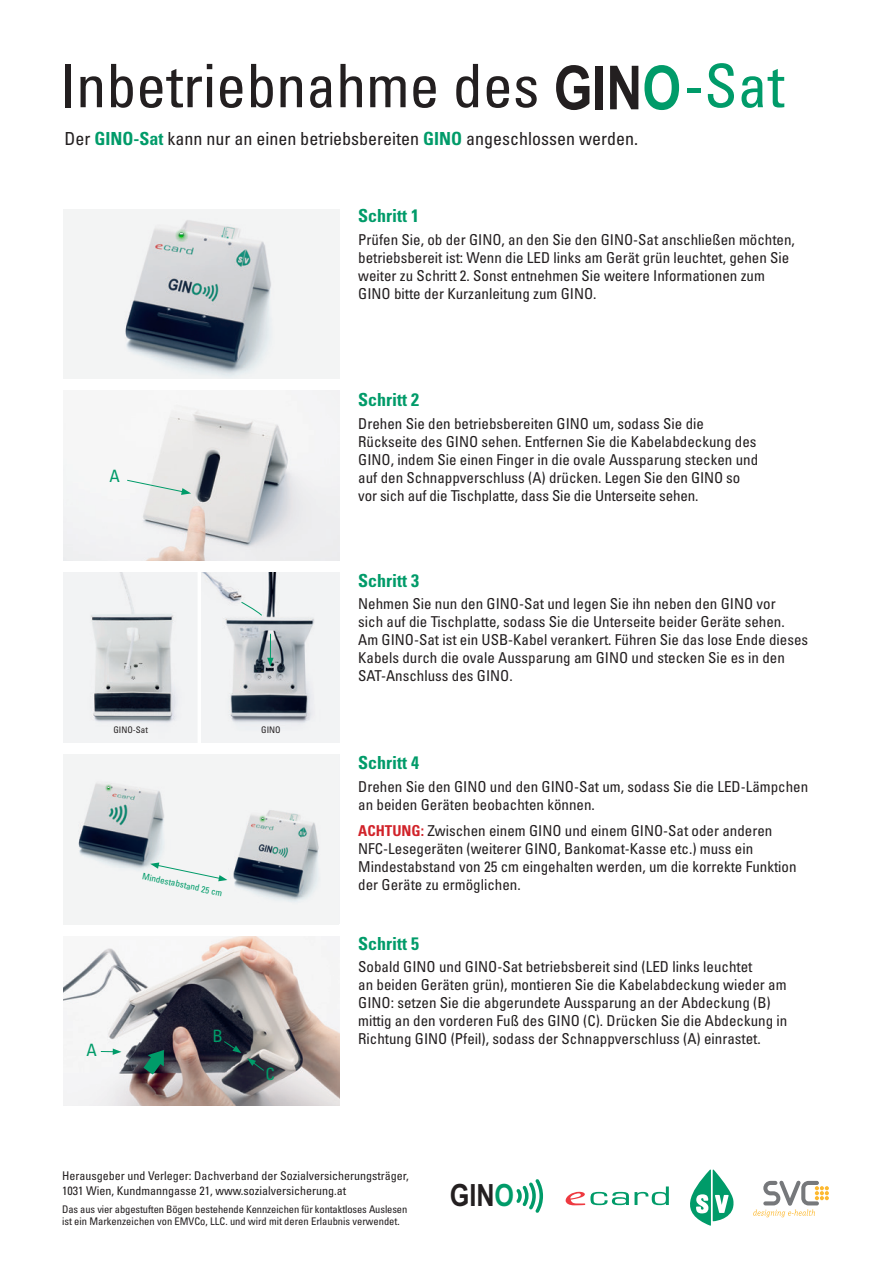
<style>
.page{position:relative;width:893px;height:1263px;background:#fff}
.page>*{position:absolute;margin:0;border:0;box-sizing:border-box;transform-origin:0 0}
.t1{font:condensed 60px "Univers LT Pro";color:#231f20}
.t2{font:700 30.6px "Arial Narrow";color:#231f20}
.t3{font:condensed 18px "Univers LT Pro";color:#231f20}
.t4{font:700 condensed 18px "Univers LT Pro";color:#009b69}
.t5{font:condensed 16.95px "Univers LT Pro";color:#009b69}
.t6{font:condensed 15px/18px "Univers LT Pro";color:#231f20}
.t7{font:condensed 12px/15px "Univers LT Pro";color:#231f20}
.t8{font:condensed 10.5px/12px "Univers LT Pro";letter-spacing:-.01em;color:#231f20}
.t9{font:condensed 9px "Univers LT Pro";color:#009b69}
.t10{font:condensed 9px "Univers LT Pro";color:#231f20}
.s1{font-family:"Arial Narrow";font-weight:700;font-stretch:normal;font-size:60.75px}
.s2{font-family:"Arial Narrow";font-weight:700;font-stretch:normal;font-size:60.75px;color:#009b69}
.s3{color:#009b69}
.s4{font-weight:700;color:#009b69}
.s5{font-weight:700;color:#d1232a}
</style>
<div class="page">
<svg style="left:690px;top:1169px;width:43px;height:57px"></svg>
<svg style="left:516px;top:1179px;width:27px;height:34px"></svg>
<svg style="left:753px;top:1180px;width:76px;height:37px"></svg>
<svg style="left:566px;top:1186px;width:103px;height:19px"></svg>
<img style="left:63px;top:209px;width:276px;height:170px">
<img style="left:63px;top:391px;width:276px;height:169px">
<img style="left:63px;top:754px;width:276px;height:170px">
<img style="left:63px;top:936px;width:276px;height:170px">
<svg style="left:126px;top:479px;width:65px;height:16px"></svg>
<svg style="left:101px;top:1048px;width:20px;height:7px"></svg>
<svg style="left:223px;top:1040px;width:18px;height:13px"></svg>
<svg style="left:247px;top:1058px;width:18px;height:14px"></svg>
<svg style="left:143px;top:1050px;width:21px;height:24px"></svg>
<img style="left:201px;top:573px;width:138px;height:169px">
<img style="left:63px;top:573px;width:134px;height:169px">
<svg style="left:241px;top:601px;width:22px;height:15px"></svg>
<svg style="left:267px;top:634px;width:7px;height:32px"></svg>
<svg style="left:150px;top:862px;width:77px;height:19px"></svg>
<svg style="left:175px;top:229px;width:13px;height:13px"></svg>
<svg style="left:179px;top:233px;width:5px;height:5px"></svg>
<svg style="left:105px;top:785px;width:7px;height:7px"></svg>
<svg style="left:259px;top:816px;width:7px;height:7px"></svg>
<h1 class="t1" style="left:60px;top:48px;width:726px">Inbetriebnahme des <span class="s1">GIN</span><span class="s2">O</span><span class="s3">-Sat</span></h1>
<p class="t3" style="left:64px;top:127px;width:575px">Der <span class="s4">GINO-Sat</span> kann nur an einen betriebsbereiten <span class="s4">GINO</span> angeschlossen werden.</p>
<p class="t5" style="left:110px;top:465px;width:12px">A</p>
<p class="t10" style="left:113px;top:724px;width:36px">GINO-Sat</p>
<p class="t10" style="left:261px;top:724px;width:21px">GINO</p>
<p class="t9" style="left:144px;top:870px;width:83px;rotate:12deg">Mindestabstand 25 cm</p>
<p class="t5" style="left:86px;top:1039px;width:12px">A</p>
<p class="t5" style="left:213px;top:1025px;width:12px">B</p>
<p class="t5" style="left:265px;top:1063px;width:11px">C</p>
<p class="t4" style="left:358px;top:205px;width:63px">Schritt 1</p>
<p class="t6" style="left:358px;top:230px;width:438px">Prüfen Sie, ob der GINO, an den Sie den GINO-Sat anschließen möchten, betriebsbereit ist: Wenn die LED links am Gerät grün leuchtet, gehen Sie weiter zu Schritt 2. Sonst entnehmen Sie weitere Informationen zum GINO bitte der Kurzanleitung zum GINO.</p>
<p class="t4" style="left:358px;top:389px;width:63px">Schritt 2</p>
<p class="t6" style="left:358px;top:414px;width:401px">Drehen Sie den betriebsbereiten GINO um, sodass Sie die Rückseite des GINO sehen. Entfernen Sie die Kabelabdeckung des GINO, indem Sie einen Finger in die ovale Aussparung stecken und auf den Schnappverschluss (A) drücken. Legen Sie den GINO so vor sich auf die Tischplatte, dass Sie die Unterseite sehen.</p>
<p class="t4" style="left:358px;top:570px;width:63px">Schritt 3</p>
<p class="t6" style="left:358px;top:594px;width:451px">Nehmen Sie nun den GINO-Sat und legen Sie ihn neben den GINO vor<br>sich auf die Tischplatte, sodass Sie die Unterseite beider Geräte sehen.<br>Am GINO-Sat ist ein USB-Kabel verankert. Führen Sie das lose Ende dieses Kabels durch die ovale Aussparung am GINO und stecken Sie es in den SAT-Anschluss des GINO.</p>
<p class="t4" style="left:358px;top:752px;width:63px">Schritt 4</p>
<p class="t6" style="left:358px;top:777px;width:451px">Drehen Sie den GINO und den GINO-Sat um, sodass Sie die LED-Lämpchen an beiden Geräten beobachten können.</p>
<p class="t6" style="left:358px;top:821px;width:440px"><span class="s5">ACHTUNG:</span> Zwischen einem GINO und einem GINO-Sat oder anderen NFC-Lesegeräten (weiterer GINO, Bankomat-Kasse etc.) muss ein Mindestabstand von 25 cm eingehalten werden, um die korrekte Funktion der Geräte zu ermöglichen.</p>
<p class="t4" style="left:358px;top:932px;width:63px">Schritt 5</p>
<p class="t6" style="left:358px;top:957px;width:431px">Sobald GINO und GINO-Sat betriebsbereit sind (LED links leuchtet<br>an beiden Geräten grün), montieren Sie die Kabelabdeckung wieder am GINO: setzen Sie die abgerundete Aussparung an der Abdeckung (B) mittig an den vorderen Fuß des GINO (C). Drücken Sie die Abdeckung in Richtung GINO (Pfeil), sodass der Schnappverschluss (A) einrastet.</p>
<p class="t7" style="left:62px;top:1168px;width:348px">Herausgeber und Verleger: Dachverband der Sozialversicherungsträger,<br>1031 Wien, Kundmanngasse 21, www.sozialversicherung.at</p>
<p class="t8" style="left:62px;top:1203px;width:347px">Das aus vier abgestuften Bögen bestehende Kennzeichen für kontaktloses Auslesen ist ein Markenzeichen von EMVCo, LLC. und wird mit deren Erlaubnis verwendet.</p>
<h2 class="t2" style="left:450px;top:1172px;width:66px">GIN<span class="s3">O</span></h2>
</div>
